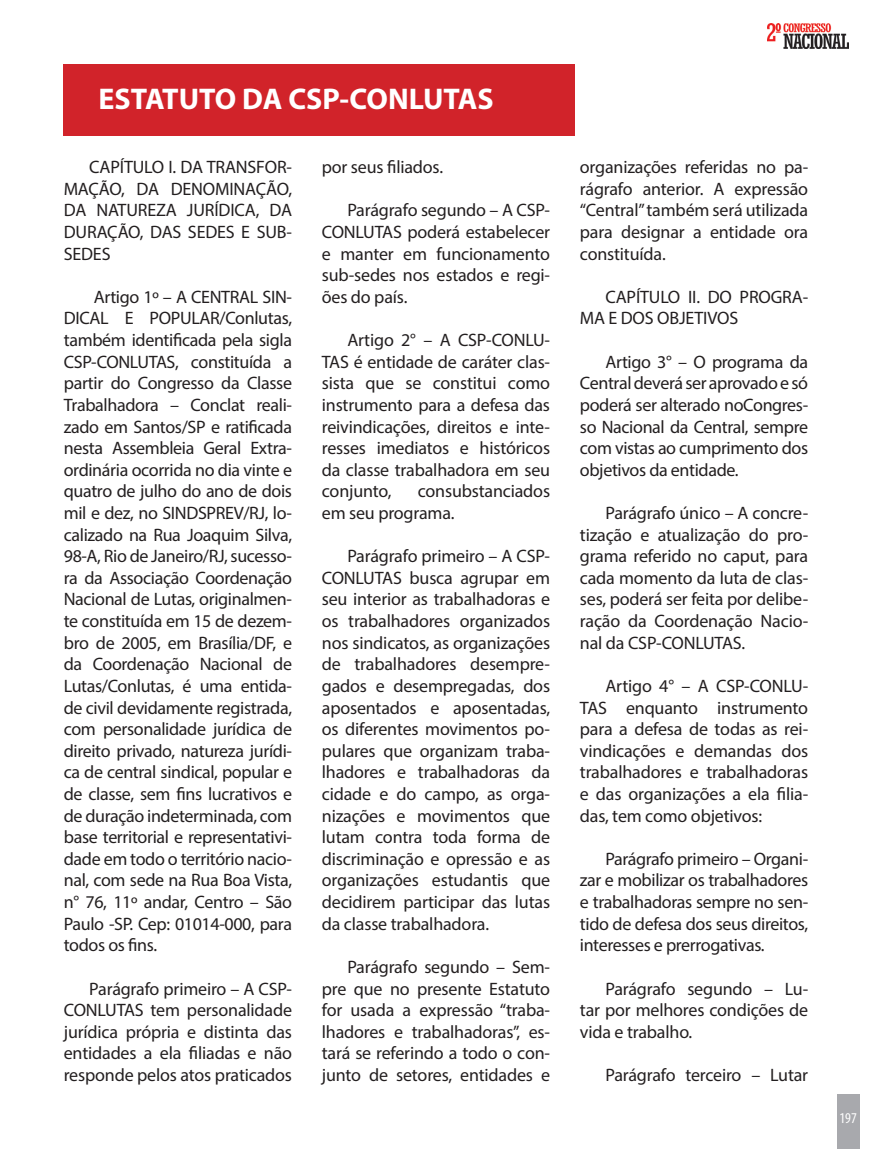
<style>
.page{position:relative;width:872px;height:1149px;background:#fff}
.page>*{position:absolute;margin:0;border:0;box-sizing:border-box;transform-origin:0 0}
.t1{font:700 30px "Myriad Pro";color:#fff}
.t2{font:18px/21.6px "Myriad Pro";letter-spacing:-.01em;color:#231f20;text-align:justify}
.t3{font:condensed 15px "Myriad Pro";color:#fff}
</style>
<div class="page">
<div style="left:836px;top:1093px;width:23px;height:55px;background:#a8a9ad"></div>
<img style="left:767px;top:23px;width:81px;height:25px">
<div style="left:64px;top:64px;width:511px;height:71px;background:#d1232a"></div>
<p class="t1" style="left:98px;top:79px;width:397px">ESTATUTO DA CSP-CONLUTAS</p>
<p class="t2" style="left:64px;top:156px;width:230px;text-indent:26px">CAPÍTULO I. DA TRANSFOR-MAÇÃO, DA DENOMINAÇÃO, DA NATUREZA JURÍDICA, DA DURAÇÃO, DAS SEDES E SUB-SEDES</p>
<p class="t2" style="left:64px;top:285px;width:230px;text-indent:30px">Artigo 1º – A CENTRAL SIN-DICAL E POPULAR/Conlutas, também identificada pela sigla CSP-CONLUTAS, constituída a partir do Congresso da Classe Trabalhadora – Conclat reali&shy;zado em Santos/SP e ratificada nesta Assembleia Geral Extra&shy;ordinária ocorrida no dia vinte e quatro de julho do ano de dois mil e dez, no SINDSPREV/RJ, lo&shy;calizado na Rua Joaquim Silva, 98-A, Rio de Janeiro/RJ, sucesso&shy;ra da Associação Coordenação Nacional de Lutas, originalmen&shy;te constituída em 15 de dezem&shy;bro de 2005, em Brasília/DF, e da Coordenação Nacional de Lutas/Conlutas, é uma entida&shy;de civil devidamente registrada, com personalidade jurídica de direito privado, natureza jurídi&shy;ca de central sindical, popular e de classe, sem fins lucrativos e de duração indeterminada, com base territorial e representativi&shy;dade em todo o território nacio&shy;nal, com sede na Rua Boa Vista, n° 76, 11º andar, Centro – São Paulo -SP. Cep: 01014-000, para todos os fins.</p>
<p class="t2" style="left:64px;top:977px;width:230px;text-indent:26px">Parágrafo primeiro – A CSP-CONLUTAS tem personalidade jurídica própria e distinta das entidades a ela filiadas e não responde pelos atos praticados</p>
<p class="t2" style="left:322px;top:156px;width:123px">por seus filiados.</p>
<p class="t2" style="left:322px;top:199px;width:230px;text-indent:26px">Parágrafo segundo – A CSP-CONLUTAS poderá estabelecer e manter em funcionamento sub-sedes nos estados e regi&shy;ões do país.</p>
<p class="t2" style="left:322px;top:329px;width:230px;text-indent:26px">Artigo 2° – A CSP-CONLU-TAS é entidade de caráter clas&shy;sista que se constitui como instrumento para a defesa das reivindicações, direitos e inte&shy;resses imediatos e históricos da classe trabalhadora em seu conjunto,</p>
<p class="t2" style="left:322px;top:480px;width:230px;text-indent:96px">consubstanciados em seu programa.</p>
<p class="t2" style="left:322px;top:545px;width:230px;text-indent:26px">Parágrafo primeiro – A CSP-CONLUTAS busca agrupar em seu interior as trabalhadoras e os trabalhadores organizados nos sindicatos, as organizações de trabalhadores desempre&shy;gados e desempregadas, dos aposentados e aposentadas, os diferentes movimentos po&shy;pulares que organizam traba&shy;lhadores e trabalhadoras da cidade e do campo, as orga&shy;nizações e movimentos que lutam contra toda forma de discriminação e opressão e as organizações estudantis que decidirem participar das lutas da classe trabalhadora.</p>
<p class="t2" style="left:322px;top:955px;width:230px;text-indent:26px">Parágrafo segundo – Sem&shy;pre que no presente Estatuto for usada a expressão “traba&shy;lhadores e trabalhadoras”, es&shy;tará se referindo a todo o con&shy;junto de setores, entidades e</p>
<p class="t2" style="left:580px;top:156px;width:230px">organizações referidas no pa&shy;rágrafo anterior. A expressão “Central” também será utilizada para designar a entidade ora constituída.</p>
<p class="t2" style="left:580px;top:285px;width:230px;text-indent:26px">CAPÍTULO II. DO PROGRA-<br>MA E DOS OBJETIVOS</p>
<p class="t2" style="left:580px;top:350px;width:230px;text-indent:26px">Artigo 3° – O programa da Central deverá ser aprovado e só poderá ser alterado noCongres&shy;so Nacional da Central, sempre com vistas ao cumprimento dos objetivos da entidade.</p>
<p class="t2" style="left:580px;top:501px;width:230px;text-indent:26px">Parágrafo único – A concre&shy;tização e atualização do pro&shy;grama referido no caput, para cada momento da luta de clas&shy;ses, poderá ser feita por delibe&shy;ração da Coordenação Nacio&shy;nal da CSP-CONLUTAS.</p>
<p class="t2" style="left:580px;top:674px;width:230px;text-indent:26px">Artigo 4° – A CSP-CONLU-TAS enquanto instrumento para a defesa de todas as rei&shy;vindicações e demandas dos trabalhadores e trabalhadoras e das organizações a ela filia&shy;das, tem como objetivos:</p>
<p class="t2" style="left:580px;top:847px;width:230px;text-indent:26px">Parágrafo primeiro – Organi&shy;zar e mobilizar os trabalhadores e trabalhadoras sempre no sen&shy;tido de defesa dos seus direitos, interesses e prerrogativas.</p>
<p class="t2" style="left:580px;top:977px;width:230px;text-indent:26px">Parágrafo segundo – Lu&shy;tar por melhores condições de vida e trabalho.</p>
<p class="t2" style="left:605px;top:1063px;width:204px">Parágrafo terceiro – Lutar</p>
<p class="t3" style="left:839px;top:1108px;width:19px">197</p>
</div>
